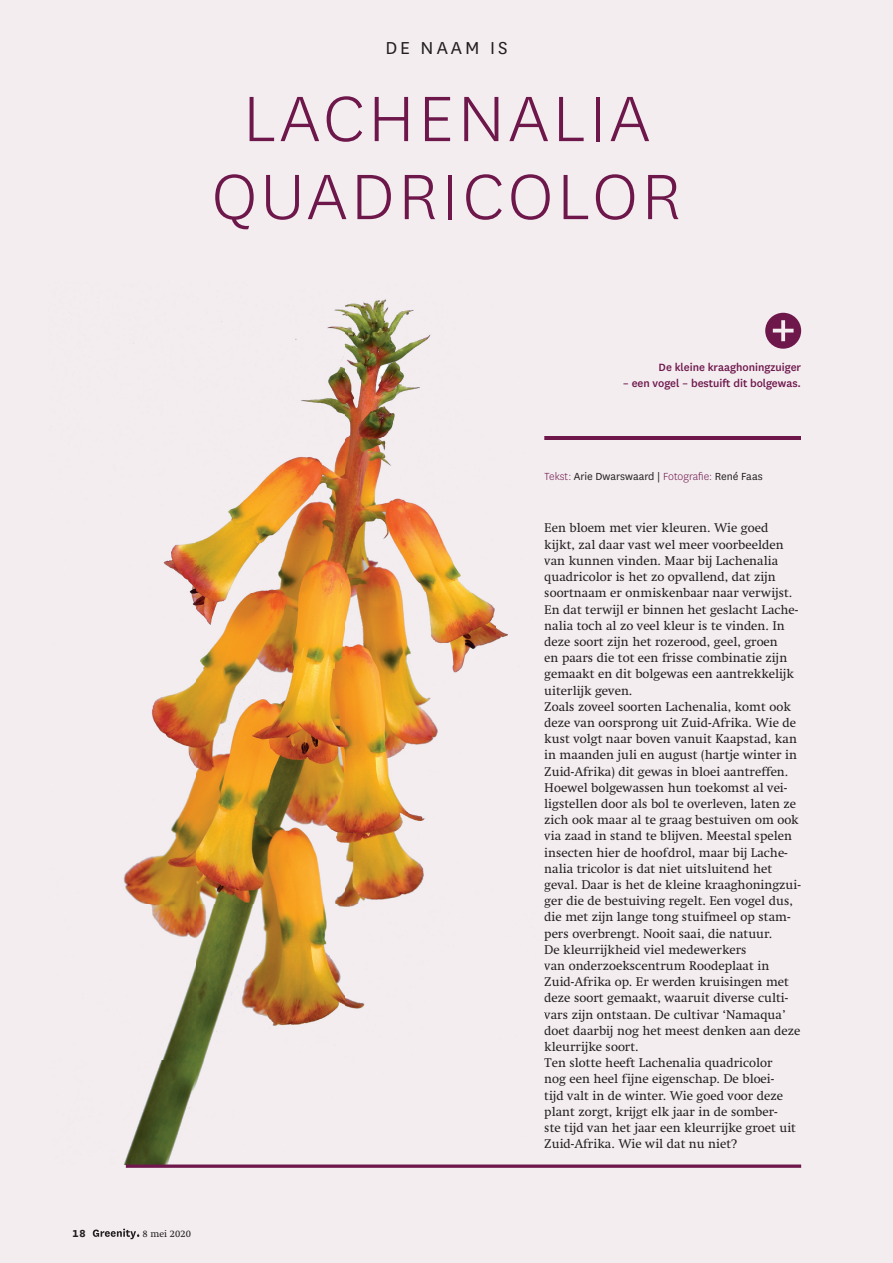
<style>
.page{position:relative;width:893px;height:1263px;background:#f3edf0}
.page>*{position:absolute;margin:0;border:0;box-sizing:border-box;transform-origin:0 0}
.t1{font:300 75px/78px "National";letter-spacing:.05em;color:#6e174b;text-align:center}
.t2{font:20.25px "National";letter-spacing:.15em;color:#231f20}
.t3{font:12.9px/16.2px "Swift LT Pro";color:#231f20}
.t4{font:500 12.3px "National";color:#6e174b}
.t5{font:12px "National";color:#231f20}
.t6{font:700 12px "National";color:#231f20}
.t7{font:9.75px "Swift LT Pro";color:#231f20}
.s1{font-weight:300;color:#6e174b}
</style>
<div class="page">
<svg style="left:765px;top:313px;width:36px;height:36px"></svg>
<hr style="left:544px;top:436px;width:257px;height:3px;background:#6e174b">
<img style="left:123px;top:299px;width:385px;height:865px">
<svg style="left:126px;top:1164px;width:675px;height:4px;background:#833a65"></svg>
<svg style="left:93px;top:1228px;width:47px;height:12px"></svg>
<p class="t6" style="left:72px;top:1224px;width:15px">18</p>
<h2 class="t2" style="left:385px;top:35px;width:124px">DE NAAM IS</h2>
<h1 class="t1" style="left:212px;top:77px;width:471px">LACHENALIA<br>QUADRICOLOR</h1>
<p class="t7" style="left:143px;top:1228px;width:50px">8 mei 2020</p>
<p class="t4" style="left:658px;top:358px;width:144px">De kleine kraaghoningzuiger</p>
<p class="t4" style="left:623px;top:375px;width:180px">– een vogel – bestuift dit bolgewas.</p>
<p class="t5" style="left:544px;top:469px;width:220px"><span class="s1">Tekst:</span> Arie Dwarswaard | <span class="s1">Fotografie:</span> René Faas</p>
<p class="t3" style="left:544px;top:520px;width:258px">Een bloem met vier kleuren. Wie goed kĳkt, zal daar vast wel meer voorbeelden van kunnen vinden. Maar bĳ Lachenalia quadricolor is het zo opvallend, dat zĳn soortnaam er onmiskenbaar naar verwĳst.<br>En dat terwĳl er binnen het geslacht Lache&shy;nalia toch al zo veel kleur is te vinden. In deze soort zĳn het rozerood, geel, groen<br>en paars die tot een frisse combinatie zĳn gemaakt en dit bolgewas een aantrekkelĳk uiterlĳk geven.<br>Zoals zoveel soorten Lachenalia, komt ook deze van oorsprong uit Zuid-Afrika. Wie de kust volgt naar boven vanuit Kaapstad, kan in maanden juli en august (hartje winter in Zuid-Afrika) dit gewas in bloei aantreffen.<br>Hoewel bolgewassen hun toekomst al vei&shy;ligstellen door als bol te overleven, laten ze zich ook maar al te graag bestuiven om ook via zaad in stand te blĳven. Meestal spelen insecten hier de hoofdrol, maar bĳ Lache&shy;nalia tricolor is dat niet uitsluitend het geval. Daar is het de kleine kraaghoningzui&shy;ger die de bestuiving regelt. Een vogel dus, die met zĳn lange tong stuifmeel op stam&shy;pers overbrengt. Nooit saai, die natuur.<br>De kleurrĳkheid viel medewerkers<br>van onderzoekscentrum Roodeplaat in Zuid-Afrika op. Er werden kruisingen met deze soort gemaakt, waaruit diverse culti&shy;vars zĳn ontstaan. De cultivar ‘Namaqua ’ doet daarbĳ nog het meest denken aan deze kleurrĳke soort.<br>Ten slotte heeft Lachenalia quadricolor<br>nog een heel fĳne eigenschap. De bloei-<br>tĳd valt in de winter. Wie goed voor deze plant zorgt, krĳgt elk jaar in de somber-<br>ste tĳd van het jaar een kleurrĳke groet uit Zuid-Afrika. Wie wil dat nu niet?</p>
</div>
